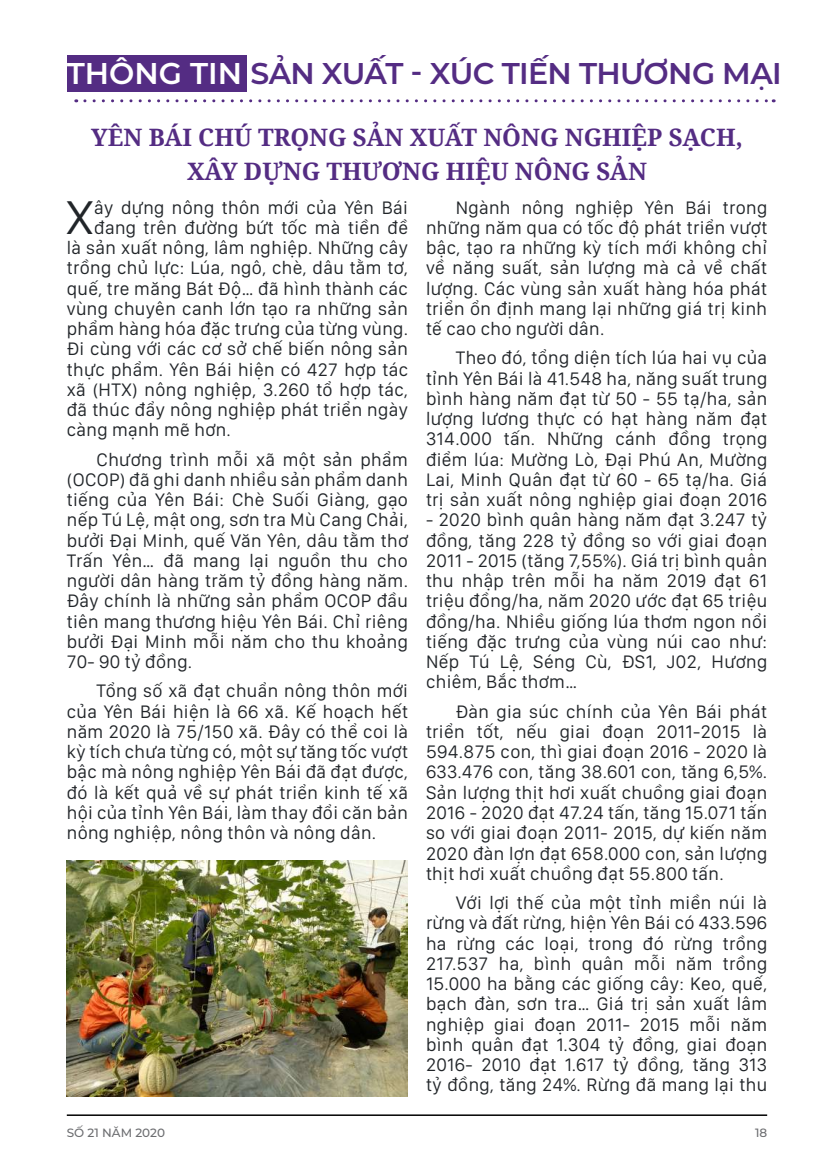
<style>
.page{position:relative;width:834px;height:1174px;background:#fff}
.page>*{position:absolute;margin:0;border:0;box-sizing:border-box;transform-origin:0 0}
.t1{font:49.2px "San Francisco Display";color:#212529}
.t2{font:600 30px "Montserrat";letter-spacing:-.02em;color:#542c83}
.t3{font:700 24px/34.5px "Noto Serif";color:#542c83;text-align:center}
.t4{font:18.75px/20.2px "San Francisco Display";letter-spacing:.02em;color:#212529}
.t5{font:500 12px "Montserrat";color:#6c6d70}
.s1{color:#fff}
</style>
<div class="page">
<hr style="left:67px;top:1114px;width:700px;height:2px;background:#000">
<svg style="left:85px;top:99px;width:689px;height:3px"></svg>
<div style="left:67px;top:55px;width:180px;height:36px;background:#542c83"></div>
<img style="left:67px;top:860px;width:341px;height:236px">
<h2 class="t2" style="left:67px;top:52px;width:716px"><span class="s1">THÔNG TIN</span> SẢN XUẤT - XÚC TIẾN THƯƠNG MẠI</h2>
<p class="t3" style="left:91px;top:119px;width:653px">YÊN BÁI CHÚ TRỌNG SẢN XUẤT NÔNG NGHIỆP SẠCH,<br>XÂY DỰNG THƯƠNG HIỆU NÔNG SẢN</p>
<h1 class="t1" style="left:66px;top:186px;width:28px">X</h1>
<p class="t4" style="left:94px;top:196px;width:315px">ây dựng nông thôn mới của Yên Bái</p>
<p class="t4" style="left:426px;top:196px;width:343px;text-indent:30px">Ngành nông nghiệp Yên Bái trong những năm qua có tốc độ phát triển vượt bậc, tạo ra những kỳ tích mới không chỉ về năng suất, sả n lượng mà cả về chất lượng. Các vù ng sản xuất hà ng hóa phát triển ổn định mang lại những giá trị kinh tế cao cho người dân.</p>
<p class="t4" style="left:426px;top:347px;width:342px;text-indent:30px">Theo đó, tổng diện tích lúa hai vụ của tỉnh Yên Bá i là 41.548 ha, năng suất trung bì nh hà ng năm đạt từ 50 - 55 tạ/ha, sả n lượng lương thực có hạt hà ng năm đạt 314.000 tấn. Những cá nh đồng trọng điểm lúa: Mường Lò, Đạ i Phú An, Mường Lai, Minh Quân đạt từ 60 - 65 tạ/ha. Giá trị sản xuất nông nghiệp giai đoạn 2016</p>
<p class="t4" style="left:426px;top:509px;width:342px">- 2020 bì nh quân hà ng năm đạt 3.247 tỷ đồng, tăng 228 tỷ đồng so với giai đoạ n 2011 - 2015 (tăng 7,55%). Giá trị bì nh quân thu nhập trên mỗi ha năm 2019 đạt 61 triệu đồng/ha, năm 2020 ước đạt 65 triệu đồng/ha. Nhiều giống lúa thơm ngon nổi tiếng đặc trưng của vù ng nú i cao như:<br>Nếp Tú Lệ, Séng Cù, ĐS1, J02, Hương chiêm, Bắc thơm…</p>
<p class="t4" style="left:426px;top:700px;width:342px;text-indent:30px">Đàn gia súc chính của Yên Bái phát triển tốt, nếu giai đoạ n 2011-2015 là 594.875 con, thì giai đoạ n 2016 - 2020 là 633.476 con, tăng 38.601 con, tăng 6,5%.<br>Sản lượng thịt hơi xuất chuồng giai đoạn 2016 - 2020 đạt 47.24 tấn, tăng 15.071 tấn so với giai đoạ n 2011- 2015, dự kiến năm 2020 đà n lợn đạt 658.000 con, sả n lượng thịt hơi xuất chuồng đạt 55.800 tấn.</p>
<p class="t4" style="left:426px;top:892px;width:342px;text-indent:30px">Với lợi thế của một tỉnh miền nú i là rừng và đất rừng, hiệ n Yên Bá i có 433.596 ha rừng các loạ i, trong đó rừng trồng 217.537 ha, bì nh quân mỗi năm trồng 15.000 ha bằ ng các giống cây: Keo, quế, bạch đà n, sơn tra… Giá trị sản xuất lâm nghiệp giai đoạn 2011- 2015 mỗi năm bì nh quân đạt 1.304 tỷ đồng, giai đoạ n 2016- 2010 đạt 1.617 tỷ đồng, tăng 313 tỷ đồng, tăng 24%. Rừng đã mang lạ i thu</p>
<p class="t4" style="left:94px;top:217px;width:315px">đang trên đường bứt tốc mà tiền đề</p>
<p class="t4" style="left:67px;top:237px;width:342px">là sản xuất nông, lâm nghiệp. Những cây</p>
<p class="t4" style="left:67px;top:257px;width:342px">trồng chủ lực: Lúa, ngô, chè, dâu tằ m tơ,</p>
<p class="t4" style="left:67px;top:277px;width:342px">quế, tre măng Bát Độ… đã hì nh thà nh các</p>
<p class="t4" style="left:67px;top:298px;width:342px">vù ng chuyên canh lớn tạo ra những sả n</p>
<p class="t4" style="left:67px;top:318px;width:343px">phẩ m hà ng hóa đặc trưng của từng vù ng.</p>
<p class="t4" style="left:67px;top:338px;width:343px">Đi cùng với các cơ sở chế biến nông sả n</p>
<p class="t4" style="left:67px;top:358px;width:343px">thực phẩm. Yên Bái hiện có 427 hợp tác</p>
<p class="t4" style="left:67px;top:379px;width:342px">xã (HTX) nông nghiệp, 3.260 tổ hợp tác,</p>
<p class="t4" style="left:67px;top:399px;width:342px">đã thúc đẩy nông nghiệp phát triển ngày</p>
<p class="t4" style="left:67px;top:419px;width:165px">càng mạnh mẽ hơn.</p>
<p class="t4" style="left:67px;top:448px;width:343px;text-align:justify;text-indent:30px">Chương trì nh mỗi xã một sản phẩm (OCOP) đã ghi danh nhiều sản phẩm danh tiếng của Yên Bái: Chè Suối Giàng, gạo nếp Tú Lệ, mật ong, sơn tra Mù Cang Chả i, bưởi Đại Minh, quế Văn Yên, dâu tằm thơ Trấn Yên… đã mang lại nguồn thu cho người dân hàng trăm tỷ đồng hàng năm.<br>Đây chính là những sản phẩm OCOP đầu tiên mang thương hiệu Yên Bái. Chỉ riêng bưởi Đại Minh mỗi năm cho thu khoảng 70- 90 tỷ đồ ng.</p>
<p class="t4" style="left:67px;top:680px;width:342px;text-indent:30px">Tổng số xã đạt chuẩn nông thôn mới của Yên Bái hiện là 66 xã. Kế hoạch hết năm 2020 là 75/150 xã. Đây có thể coi là kỳ tích chưa từng có, một sự tăng tốc vượt bậc mà nông nghiệp Yên Bá i đã đạt được, đó là kết quả về sự phát triển kinh tế xã hội của tỉnh Yên Bái, làm thay đổi căn bản nông nghiệp, nông thôn và nông dân.</p>
<p class="t5" style="left:67px;top:1124px;width:100px">SỐ 21 NĂM 2020</p>
<p class="t5" style="left:754px;top:1124px;width:14px">18</p>
</div>
